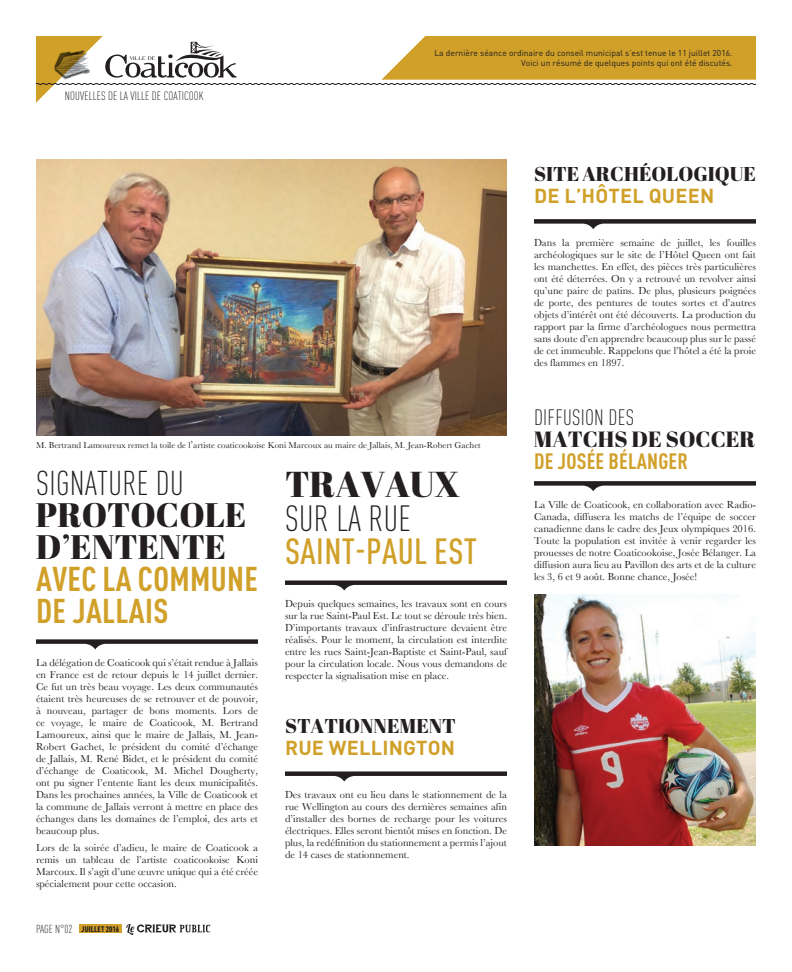
<style>
.page{position:relative;width:792px;height:972px;background:#fff}
.page>*{position:absolute;margin:0;border:0;box-sizing:border-box;transform-origin:0 0}
.t1{font:500 condensed 36px "DINOT";letter-spacing:.01em;color:#d0a029}
.t2{font:300 condensed 36px "DINOT";letter-spacing:.01em;color:#231f20}
.t3{font:36px "Abril Fatface";color:#231f20}
.t4{font:700 condensed 34px/32px "DINOT";letter-spacing:.01em;color:#d0a029}
.t5{font:34px/32px "Abril Fatface";color:#231f20}
.t6{font:300 condensed 34px "DINOT";letter-spacing:.01em;color:#231f20}
.t7{font:700 condensed 22px "DINOT";letter-spacing:.01em;color:#d0a029}
.t8{font:22px "Abril Fatface";color:#231f20}
.t9{font:300 condensed 22px "DINOT";letter-spacing:.01em;color:#231f20}
.t10{font:20px "Abril Fatface";color:#231f20}
.t11{font:700 20px "DINOT";letter-spacing:.01em;color:#d0a029}
.t12{font:300 condensed 12px "DINOT";letter-spacing:.01em;color:#231f20}
.t13{font:10.5px/12px "Baskerville";color:#231f20;text-align:justify}
.t14{font:9px "Baskerville";color:#231f20}
.t15{font:8.5px/10px "DINOT";color:#231f20;text-align:right}
.t16{font:900 condensed 8px "DINOT";letter-spacing:.01em;color:#231f20}
.s1{font-size:10.5px}
.s2{font-weight:300;font-size:11.5px}
</style>
<div class="page">
<div style="left:80px;top:924px;width:42px;height:9px;background:#d0a029"></div>
<svg style="left:126px;top:924px;width:84px;height:11px"></svg>
<svg style="left:35px;top:36px;width:722px;height:67px"></svg>
<svg style="left:36px;top:639px;width:222px;height:11px"></svg>
<svg style="left:285px;top:580px;width:222px;height:11px"></svg>
<svg style="left:285px;top:771px;width:222px;height:11px"></svg>
<svg style="left:534px;top:219px;width:222px;height:10px"></svg>
<svg style="left:534px;top:481px;width:222px;height:10px"></svg>
<img style="left:534px;top:594px;width:222px;height:252px">
<img style="left:36px;top:160px;width:471px;height:276px">
<p class="t12" style="left:65px;top:89px;width:140px">NOUVELLES DE LA VILLE DE COATICOOK</p>
<p class="t15" style="left:434px;top:48px;width:300px">La dernière séance ordinaire du conseil municipal s’est tenue le 11 juillet 2016.<br>Voici un résumé de quelques points qui ont été discutés.</p>
<h3 class="t10" style="left:534px;top:160px;width:223px">SITE ARCHÉOLOGIQUE</h3>
<h3 class="t11" style="left:534px;top:182px;width:182px">DE L’HÔTEL QUEEN</h3>
<p class="t13" style="left:534px;top:236px;width:224px">Dans la première semaine de juillet, les fouilles archéologiques sur le site de l’Hôtel Queen ont fait les manchettes. En effet, des pièces très particulières ont été déterrées. On y a retrouvé un revolver ainsi qu’une paire de patins. De plus, plusieurs poignées de porte, des pentures de toutes sortes et d’autres objets d’intérêt ont été découverts. La production du rapport par la firme d’archéologues nous permettra sans doute d’en apprendre beaucoup plus sur le passé de cet immeuble. Rappelons que l’hôtel a été la proie des flammes en 1897.</p>
<p class="t14" style="left:36px;top:440px;width:446px">M. Bertrand Lamoureux remet la toile de l<span class="s1">’</span>artiste coaticookoise Koni Marcoux au maire de Jallais, M. Jean-Robert Gachet</p>
<h2 class="t6" style="left:36px;top:464px;width:149px">SIGNATURE DU</h2>
<h2 class="t5" style="left:36px;top:498px;width:212px">PROTOCOLE<br>D’ENTENTE</h2>
<h2 class="t4" style="left:36px;top:562px;width:223px">AVEC LA COMMUNE<br>DE JALLAIS</h2>
<p class="t13" style="left:36px;top:657px;width:224px">La délégation de Coaticook qui s’était rendue à Jallais en France est de retour depuis le 14 juillet dernier.<br>Ce fut un très beau voyage. Les deux communautés étaient très heureuses de se retrouver et de pouvoir, à nouveau, partager de bons moments. Lors de ce voyage, le maire de Coaticook, M. Bertrand Lamoureux, ainsi que le maire de Jallais, M. Jean-Robert Gachet, le président du comité d’échange de Jallais, M. René Bidet, et le président du comité d’échange de Coaticook, M. Michel Dougherty, ont pu signer l’entente liant les deux municipalités.<br>Dans les prochaines années, la Ville de Coaticook et la commune de Jallais verront à mettre en place des échanges dans les domaines de l’emploi, des arts et beaucoup plus.</p>
<p class="t13" style="left:36px;top:841px;width:224px">Lors de la soirée d’adieu, le maire de Coaticook a remis un tableau de l’artiste coaticookoise Koni Marcoux. Il s’agit d’une œuvre unique qui a été créée spécialement pour cette occasion.</p>
<p class="t16" style="left:36px;top:924px;width:85px"><span class="s2">PAGE N°02</span> JUIllet 2016</p>
<h1 class="t3" style="left:285px;top:459px;width:177px">TRAVAUX</h1>
<h1 class="t2" style="left:285px;top:498px;width:127px">SUR LA RUE</h1>
<h1 class="t1" style="left:285px;top:530px;width:193px">SAINT-PAUL EST</h1>
<p class="t13" style="left:285px;top:598px;width:224px">Depuis quelques semaines, les travaux sont en cours sur la rue Saint-Paul Est. Le tout se déroule très bien.<br>D’importants travaux d’infrastructure devaient être réalisés. Pour le moment, la circulation est interdite entre les rues Saint-Jean-Baptiste et Saint-Paul, sauf pour la circulation locale. Nous vous demandons de respecter la signalisation mise en place.</p>
<h3 class="t10" style="left:285px;top:712px;width:172px">STATIONNEMENT</h3>
<h3 class="t11" style="left:285px;top:734px;width:172px">RUE WELLINGTON</h3>
<p class="t13" style="left:285px;top:789px;width:224px">Des travaux ont eu lieu dans le stationnement de la rue Wellington au cours des dernières semaines afin d’installer des bornes de recharge pour les voitures électriques. Elles seront bientôt mises en fonction. De plus, la redéfinition du stationnement a permis l’ajout de 14 cases de stationnement.</p>
<h3 class="t9" style="left:534px;top:405px;width:99px">DIFFUSION DES</h3>
<h3 class="t8" style="left:534px;top:424px;width:223px">MATCHS DE SOCCER</h3>
<h3 class="t7" style="left:534px;top:448px;width:155px">DE JOSÉE BÉLANGER</h3>
<p class="t13" style="left:534px;top:498px;width:224px">La Ville de Coaticook, en collaboration avec Radio-Canada, diffusera les matchs de l’équipe de soccer canadienne dans le cadre des Jeux olympiques 2016.<br>Toute la population est invitée à venir regarder les prouesses de notre Coaticookoise, Josée Bélanger. La diffusion aura lieu au Pavillon des arts et de la culture les 3, 6 et 9 août. Bonne chance, Josée!</p>
</div>
